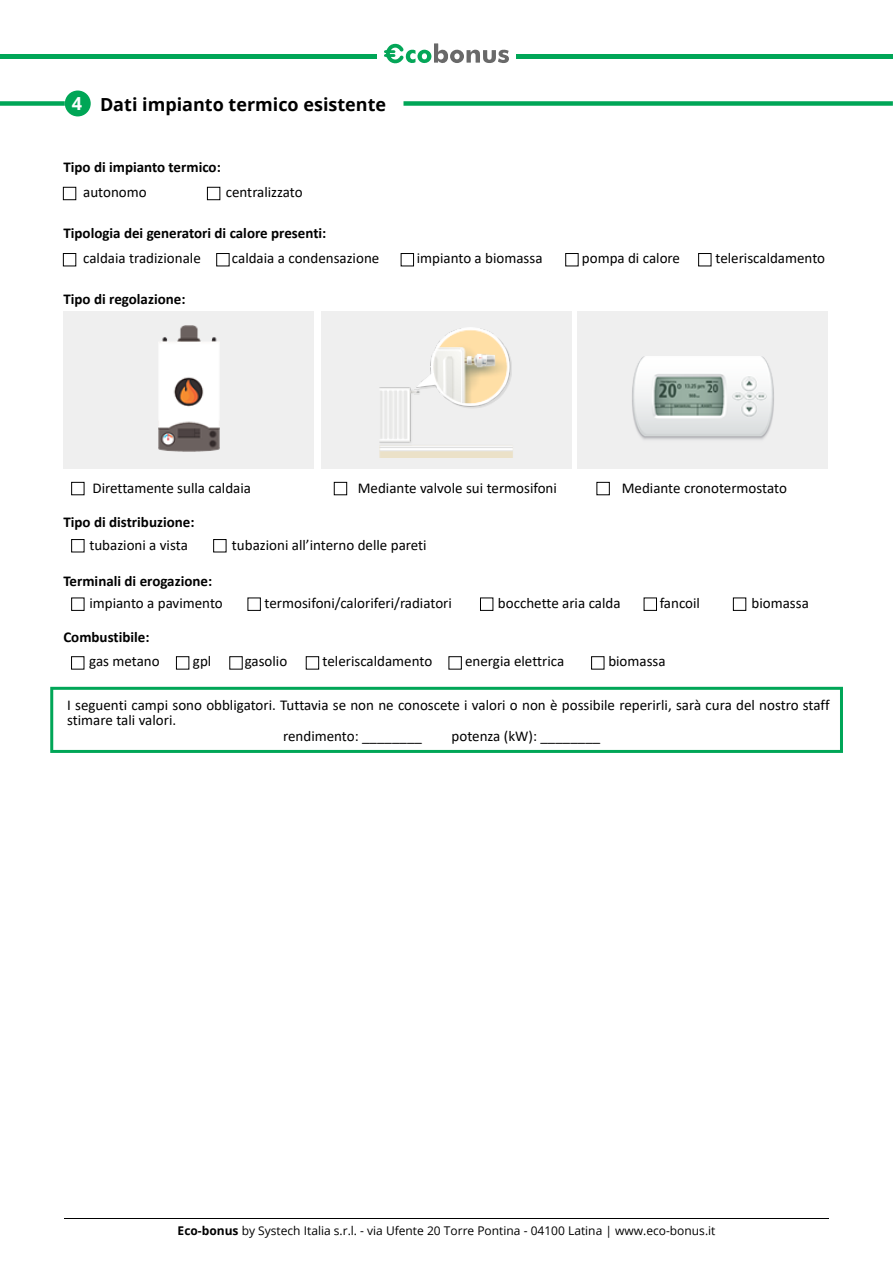
<style>
.page{position:relative;width:893px;height:1263px;background:#fff}
.page>*{position:absolute;margin:0;border:0;box-sizing:border-box;transform-origin:0 0}
.t1{font:700 18px "Open Sans";color:#000}
.t2{font:15px/15px "Calibri";color:#000}
.t3{font:700 15px "Calibri";color:#000}
.t4{font:12px "Open Sans";color:#000}
.s1{color:#fff}
.s2{font-weight:700}
</style>
<div class="page">
<img style="left:65px;top:1218px;width:763px;height:1px">
<div style="left:517px;top:54px;width:376px;height:5px;background:#00a657"></div>
<svg style="left:384px;top:43px;width:125px;height:21px"></svg>
<div style="left:0;top:54px;width:376px;height:5px;background:#00a657"></div>
<div style="left:0;top:101px;width:65px;height:5px;background:#00a657"></div>
<div style="left:403px;top:101px;width:490px;height:5px;background:#00a657"></div>
<div style="left:65px;top:91px;width:26px;height:25px;background:#00a656;border-radius:50%"></div>
<div style="left:63px;top:311px;width:251px;height:158px;background:#efefef"></div>
<div style="left:321px;top:311px;width:251px;height:158px;background:#efefef"></div>
<div style="left:577px;top:311px;width:251px;height:158px;background:#efefef"></div>
<div style="left:63px;top:187px;width:13px;height:13px;border:1px solid #000"></div>
<div style="left:63px;top:253px;width:13px;height:13px;border:1px solid #000"></div>
<div style="left:216px;top:253px;width:13px;height:13px;border:1px solid #000"></div>
<div style="left:401px;top:253px;width:13px;height:13px;border:1px solid #000"></div>
<div style="left:565px;top:253px;width:13px;height:13px;border:1px solid #000"></div>
<div style="left:698px;top:253px;width:13px;height:13px;border:1px solid #000"></div>
<div style="left:71px;top:482px;width:13px;height:13px;border:1px solid #000"></div>
<div style="left:71px;top:539px;width:13px;height:13px;border:1px solid #000"></div>
<div style="left:213px;top:539px;width:13px;height:13px;border:1px solid #000"></div>
<div style="left:71px;top:597px;width:13px;height:14px;border:1px solid #000"></div>
<div style="left:248px;top:597px;width:13px;height:14px;border:1px solid #000"></div>
<div style="left:480px;top:597px;width:13px;height:14px;border:1px solid #000"></div>
<div style="left:644px;top:597px;width:13px;height:14px;border:1px solid #000"></div>
<div style="left:733px;top:597px;width:13px;height:14px;border:1px solid #000"></div>
<div style="left:334px;top:482px;width:13px;height:13px;border:1px solid #000"></div>
<div style="left:596px;top:482px;width:14px;height:13px;border:1px solid #000"></div>
<div style="left:207px;top:187px;width:13px;height:13px;border:1px solid #000"></div>
<img style="left:158px;top:325px;width:62px;height:126px">
<img style="left:632px;top:356px;width:142px;height:84px">
<img style="left:380px;top:327px;width:133px;height:130px">
<div style="left:71px;top:656px;width:13px;height:13px;border:1px solid #000"></div>
<div style="left:176px;top:656px;width:13px;height:13px;border:1px solid #000"></div>
<div style="left:306px;top:656px;width:13px;height:13px;border:1px solid #000"></div>
<div style="left:448px;top:656px;width:14px;height:13px;border:1px solid #000"></div>
<div style="left:591px;top:656px;width:13px;height:13px;border:1px solid #000"></div>
<svg style="left:50px;top:687px;width:793px;height:66px"></svg>
<p class="t1" style="left:72px;top:92px;width:316px"><span class="s1">4</span> Dati impianto termico esistente</p>
<p class="t3" style="left:63px;top:156px;width:159px">Tipo di impianto termico:</p>
<p class="t2" style="left:83px;top:184px;width:65px">autonomo</p>
<p class="t2" style="left:226px;top:184px;width:78px">centralizzato</p>
<p class="t3" style="left:63px;top:222px;width:264px">Tipologia dei generatori di calore presenti:</p>
<p class="t2" style="left:83px;top:250px;width:119px">caldaia tradizionale</p>
<p class="t2" style="left:232px;top:250px;width:149px">caldaia a condensazione</p>
<p class="t2" style="left:417px;top:250px;width:127px">impianto a biomassa</p>
<p class="t2" style="left:582px;top:250px;width:100px">pompa di calore</p>
<p class="t2" style="left:715px;top:250px;width:111px">teleriscaldamento</p>
<p class="t3" style="left:63px;top:288px;width:124px">Tipo di regolazione:</p>
<p class="t2" style="left:92px;top:481px;width:160px">Direttamente sulla caldaia</p>
<p class="t2" style="left:358px;top:481px;width:201px">Mediante valvole sui termosifoni</p>
<p class="t2" style="left:622px;top:481px;width:167px">Mediante cronotermostato</p>
<p class="t3" style="left:63px;top:512px;width:133px">Tipo di distribuzione:</p>
<p class="t2" style="left:89px;top:537px;width:100px">tubazioni a vista</p>
<p class="t2" style="left:232px;top:537px;width:196px">tubazioni all’interno delle pareti</p>
<p class="t3" style="left:63px;top:570px;width:150px">Terminali di erogazione:</p>
<p class="t2" style="left:89px;top:596px;width:135px">impianto a pavimento</p>
<p class="t2" style="left:265px;top:596px;width:189px">termosifoni/caloriferi/radiatori</p>
<p class="t2" style="left:498px;top:596px;width:124px">bocchette aria calda</p>
<p class="t2" style="left:660px;top:596px;width:42px">fancoil</p>
<p class="t2" style="left:752px;top:596px;width:59px">biomassa</p>
<p class="t3" style="left:63px;top:626px;width:88px">Combustibile:</p>
<p class="t2" style="left:89px;top:653px;width:72px">gas metano</p>
<p class="t2" style="left:193px;top:653px;width:20px">gpl</p>
<p class="t2" style="left:245px;top:653px;width:44px">gasolio</p>
<p class="t2" style="left:323px;top:653px;width:111px">teleriscaldamento</p>
<p class="t2" style="left:465px;top:653px;width:101px">energia elettrica</p>
<p class="t2" style="left:608px;top:653px;width:59px">biomassa</p>
<p class="t2" style="left:67px;top:697px;width:764px">I seguenti campi sono obbligatori. Tuttavia se non ne conoscete i valori o non è possibile reperirli, sarà cura del nostro staff stimare tali valori.</p>
<p class="t2" style="left:283px;top:728px;width:140px">rendimento: ________</p>
<p class="t2" style="left:452px;top:728px;width:150px">potenza (kW): ________</p>
<p class="t4" style="left:178px;top:1223px;width:539px"><span class="s2">Eco-bonus</span> by Systech Italia s.r.l. - via Ufente 20 Torre Pontina - 04100 Latina | www.eco-bonus.it</p>
</div>
